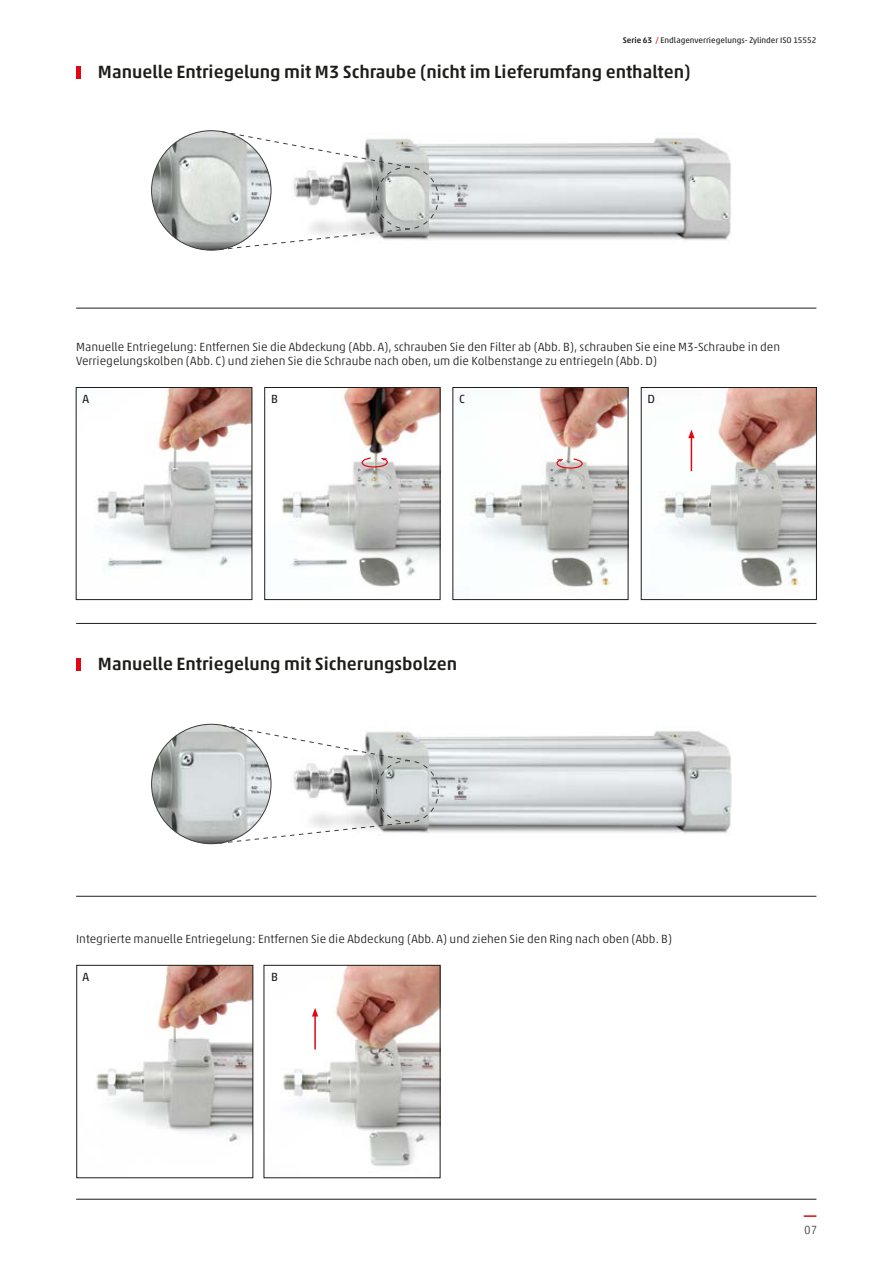
<style>
.page{position:relative;width:893px;height:1263px;background:#fff}
.page>*{position:absolute;margin:0;border:0;box-sizing:border-box;transform-origin:0 0}
.t1{font:500 18px "Akko W1 G";color:#1d1d1b}
.t2{font:300 12px/14.4px "Akko W1 G";color:#1d1d1b}
.t3{font:12px "Akko W1 G";color:#1d1d1b}
.t4{font:300 12px "Akko W1 G";color:#3c3c3b}
.t5{font:8.25px "Akko W1 G";color:#1d1d1b}
.s1{font-weight:500}
.s2{color:#e30613}
</style>
<div class="page">
<svg style="left:804px;top:1215px;width:12px;height:2px"></svg>
<hr style="left:77px;top:66px;width:4px;height:13px;background:#e30613">
<hr style="left:76px;top:308px;width:740px;height:1px;background:#1d1d1b">
<hr style="left:76px;top:623px;width:740px;height:1px;background:#1d1d1b">
<img style="left:97px;top:389px;width:153px;height:180px">
<div style="left:76px;top:387px;width:176px;height:213px;border:1px solid #1d1d1b"></div>
<img style="left:281px;top:389px;width:157px;height:198px">
<div style="left:264px;top:387px;width:176px;height:213px;border:1px solid #1d1d1b"></div>
<img style="left:474px;top:389px;width:152px;height:198px">
<div style="left:453px;top:387px;width:175px;height:213px;border:1px solid #1d1d1b"></div>
<img style="left:663px;top:389px;width:152px;height:198px">
<div style="left:641px;top:387px;width:176px;height:213px;border:1px solid #1d1d1b"></div>
<hr style="left:76px;top:896px;width:740px;height:1px;background:#1d1d1b">
<hr style="left:76px;top:1199px;width:740px;height:1px;background:#1d1d1b">
<img style="left:96px;top:967px;width:155px;height:175px">
<img style="left:283px;top:967px;width:155px;height:200px">
<hr style="left:77px;top:658px;width:4px;height:13px;background:#e30613">
<svg style="left:362px;top:457px;width:26px;height:11px"></svg>
<svg style="left:556px;top:458px;width:26px;height:11px"></svg>
<hr style="left:691px;top:436px;width:1px;height:35px;background:#e30613">
<svg style="left:688px;top:429px;width:7px;height:9px"></svg>
<hr style="left:314px;top:1014px;width:2px;height:35px;background:#e30613">
<svg style="left:312px;top:1008px;width:6px;height:8px"></svg>
<img style="left:439px;top:730px;width:293px;height:104px">
<img style="left:152px;top:724px;width:119px;height:120px;border-radius:60px">
<svg style="left:219px;top:725px;width:220px;height:119px"></svg>
<img style="left:439px;top:137px;width:293px;height:104px">
<img style="left:152px;top:131px;width:119px;height:119px;border-radius:60px">
<svg style="left:219px;top:131px;width:220px;height:119px"></svg>
<p class="t5" style="left:623px;top:34px;width:195px"><span class="s1">Serie 63</span> <span class="s2">/</span> Endlagenverriegelungs- Zylinder ISO 15552</p>
<h1 class="t1" style="left:98px;top:58px;width:594px">Manuelle Entriegelung mit M3 Schraube (nicht im Lieferumfang enthalten)</h1>
<p class="t2" style="left:76px;top:338px;width:705px">Manuelle Entriegelung: Entfernen Sie die Abdeckung (Abb. A), schrauben Sie den Filter ab (Abb. B), schrauben Sie eine M3-Schraube in den<br>Verriegelungskolben (Abb. C) und ziehen Sie die Schraube nach oben, um die Kolbenstange zu entriegeln (Abb. D)</p>
<p class="t3" style="left:83px;top:390px;width:8px">A</p>
<p class="t3" style="left:271px;top:390px;width:8px">B</p>
<p class="t3" style="left:459px;top:390px;width:7px">C</p>
<p class="t3" style="left:647px;top:390px;width:9px">D</p>
<h1 class="t1" style="left:98px;top:650px;width:361px">Manuelle Entriegelung mit Sicherungsbolzen</h1>
<p class="t2" style="left:76px;top:931px;width:597px">Integrierte manuelle Entriegelung: Entfernen Sie die Abdeckung (Abb. A) und ziehen Sie den Ring nach oben (Abb. B)</p>
<p class="t3" style="left:83px;top:968px;width:8px">A</p>
<p class="t3" style="left:271px;top:968px;width:8px">B</p>
<p class="t4" style="left:804px;top:1221px;width:15px">07</p>
</div>
